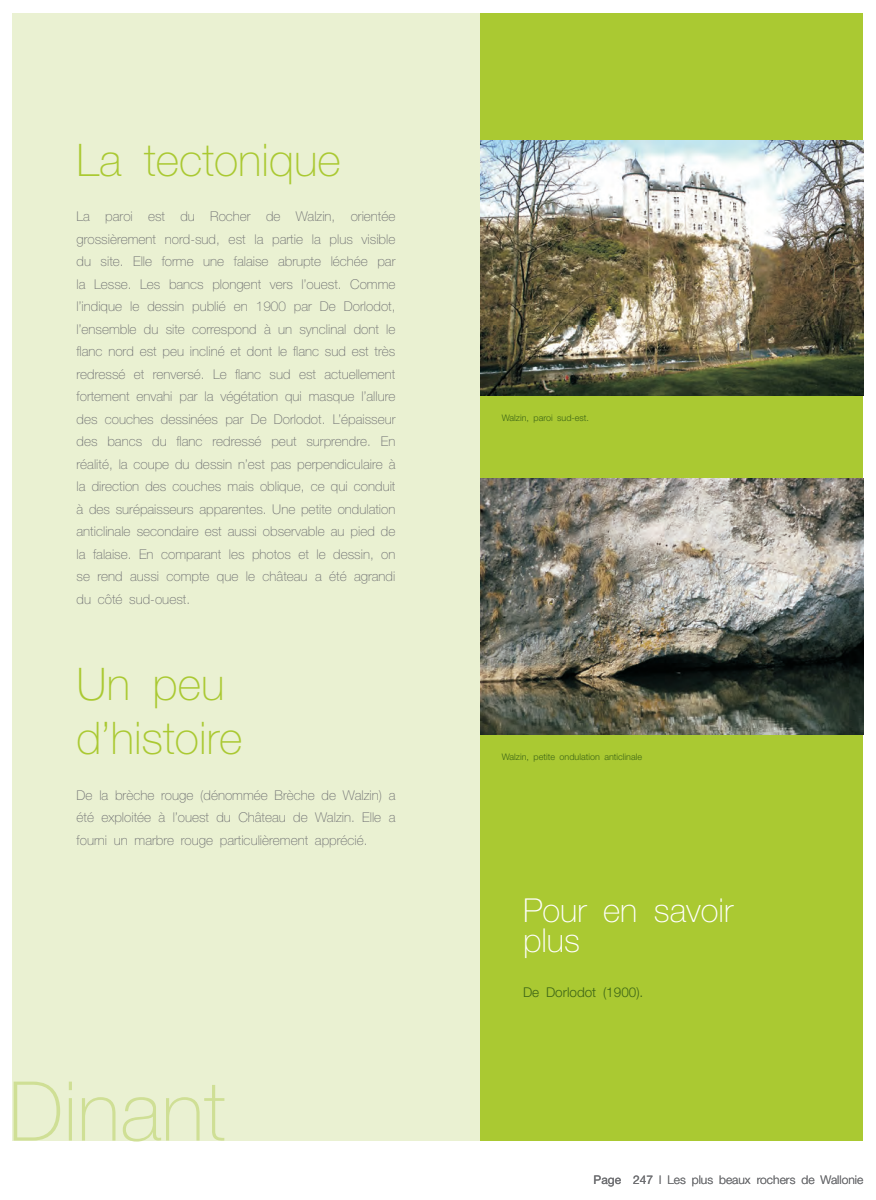
<style>
.page{position:relative;width:876px;height:1200px;background:#fff}
.page>*{position:absolute;margin:0;border:0;box-sizing:border-box;transform-origin:0 0}
.t1{font:100 82.5px "Helvetica Neue";color:#cfdf95}
.t2{font:100 45px/54px "Helvetica Neue";color:#aac932}
.t3{font:100 33px/30px "Helvetica Neue";color:#fff}
.t4{font:100 13.5px/22.5px "Helvetica Neue";color:#6c6d70;text-align:justify}
.t5{font:300 13.5px "Helvetica Neue";color:#3e6617}
.t6{font:300 12px "Helvetica Neue";color:#6c6d70}
.t7{font:300 9px "Helvetica Neue";color:#3e6617}
.s1{font-weight:400}
</style>
<div class="page">
<div style="left:13px;top:13px;width:850px;height:1127px;background:#eaf1d2"></div>
<div style="left:480px;top:13px;width:383px;height:1127px;background:#aac932"></div>
<img style="left:480px;top:140px;width:383px;height:255px">
<img style="left:480px;top:478px;width:383px;height:255px">
<h2 class="t2" style="left:77px;top:133px;width:266px">La tectonique</h2>
<p class="t4" style="left:77px;top:205px;width:320px">La paroi est du Rocher de Walzin, orientée grossièrement nord-sud, est la partie la plus visible du site. Elle forme une falaise abrupte léchée par la Lesse. Les bancs plongent vers l’ouest. Comme l’indique le dessin publié en 1900 par De Dorlodot, l’ensemble du site correspond à un synclinal dont le flanc nord est peu incliné et dont le flanc sud est très redressé et renversé. Le flanc sud est actuellement fortement envahi par la végétation qui masque l’allure des couches dessinées par De Dorlodot. L’épaisseur des bancs du flanc redressé peut surprendre. En réalité, la coupe du dessin n’est pas perpendiculaire à la direction des couches mais oblique, ce qui conduit à des surépaisseurs apparentes. Une petite ondulation anticlinale secondaire est aussi observable au pied de la falaise. En comparant les photos et le dessin, on se rend aussi compte que le château a été agrandi du côté sud-ouest.</p>
<h2 class="t2" style="left:77px;top:657px;width:168px">Un peu d’histoire</h2>
<p class="t4" style="left:77px;top:783px;width:320px">De la brèche rouge (dénommée Brèche de Walzin) a été exploitée à l’ouest du Château de Walzin. Elle a fourni un marbre rouge particulièrement apprécié.</p>
<h1 class="t1" style="left:8px;top:1063px;width:219px">Dinant</h1>
<p class="t7" style="left:502px;top:412px;width:89px">Walzin, paroi sud-est.</p>
<p class="t7" style="left:502px;top:750px;width:142px">Walzin, petite ondulation anticlinale</p>
<h3 class="t3" style="left:523px;top:894px;width:212px">Pour en savoir plus</h3>
<p class="t5" style="left:523px;top:983px;width:122px">De Dorlodot (1900).</p>
<p class="t6" style="left:594px;top:1171px;width:271px"><span class="s1">Page 247</span> l Les plus beaux rochers de Wallonie</p>
</div>
